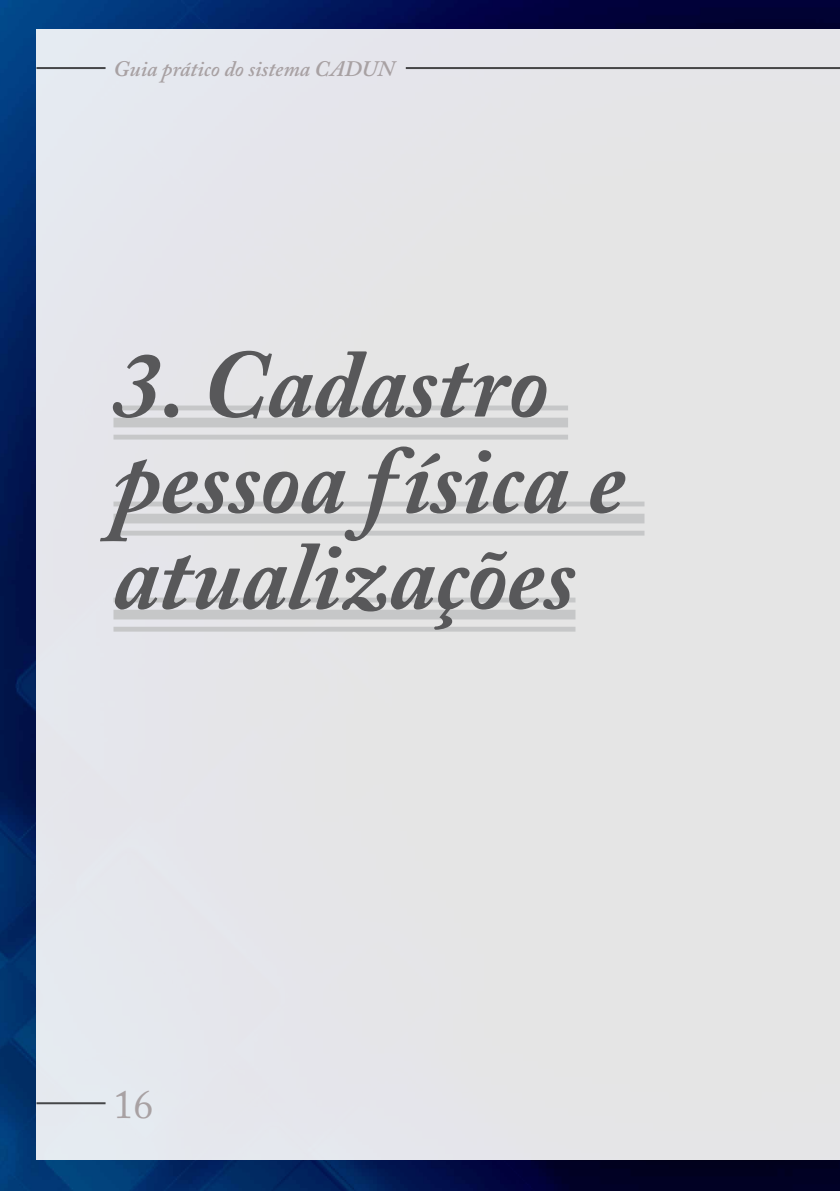
<style>
.page{position:relative;width:840px;height:1191px;background:#fff}
.page>*{position:absolute;margin:0;border:0;box-sizing:border-box;transform-origin:0 0}
.t1{font:italic 700 96px/96px "Adobe Caslon Pro";color:#58585a}
.t2{font:40px "Adobe Caslon Pro";color:#a8a1a3}
.t3{font:italic 600 22px "Adobe Caslon Pro";color:#a8a1a3}
</style>
<div class="page">
<img style="left:0;top:0;width:839px;height:1191px">
<div style="left:36px;top:29px;width:803px;height:1130px;background:#e5e5e6"></div>
<hr style="left:405px;top:67px;width:434px;height:2px;background:#000">
<hr style="left:36px;top:67px;width:69px;height:2px;background:#000">
<hr style="left:36px;top:1102px;width:69px;height:2px;background:#000">
<div style="left:113px;top:405px;width:454px;height:5px;background:#c6c7c8"></div>
<div style="left:113px;top:418px;width:454px;height:9px;background:#c6c7c8"></div>
<hr style="left:113px;top:435px;width:454px;height:4px;background:#c6c7c8">
<div style="left:113px;top:501px;width:531px;height:5px;background:#c6c7c8"></div>
<div style="left:113px;top:514px;width:531px;height:9px;background:#c6c7c8"></div>
<hr style="left:113px;top:531px;width:531px;height:4px;background:#c6c7c8">
<div style="left:113px;top:597px;width:462px;height:5px;background:#c6c7c8"></div>
<div style="left:113px;top:610px;width:462px;height:9px;background:#c6c7c8"></div>
<hr style="left:113px;top:627px;width:462px;height:4px;background:#c6c7c8">
<p class="t3" style="left:113px;top:55px;width:282px">Guia prático do sistema CADUN</p>
<p class="t1" style="left:113px;top:335px;width:513px">3. Cadastro pessoa física e atualizações</p>
<p class="t2" style="left:113px;top:1081px;width:41px">16</p>
</div>
